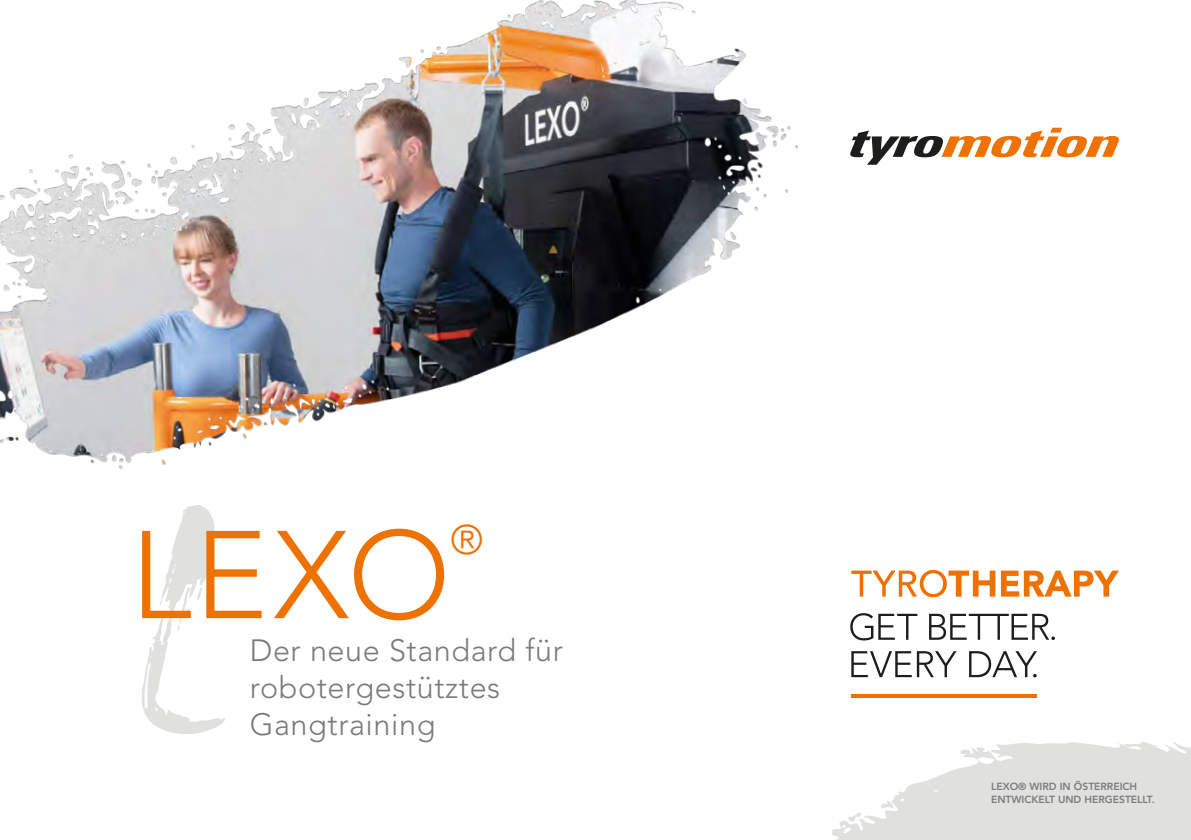
<style>
.page{position:relative;width:1191px;height:840px;background:#fff}
.page>*{position:absolute;margin:0;border:0;box-sizing:border-box;transform-origin:0 0}
.t1{font:300 123px "Avenir";color:#ee7203}
.t2{font:300 41px "Avenir";color:#ee7203}
.t3{font:300 30.6px/36.6px "Avenir";letter-spacing:.02em;color:#7c7b7b}
.t4{font:800 10.2px/12.6px "Avenir";color:#7c7b7b}
</style>
<div class="page">
<svg style="left:850px;top:128px;width:269px;height:37px"></svg>
<svg style="left:851px;top:570px;width:144px;height:27px"></svg>
<svg style="left:1001px;top:570px;width:118px;height:26px"></svg>
<hr style="left:851px;top:694px;width:186px;height:3px;background:#ee7203">
<svg style="left:850px;top:613px;width:67px;height:27px"></svg>
<svg style="left:929px;top:613px;width:126px;height:26px"></svg>
<svg style="left:851px;top:651px;width:60px;height:25px"></svg>
<svg style="left:917px;top:651px;width:39px;height:25px"></svg>
<svg style="left:969px;top:651px;width:68px;height:26px"></svg>
<img style="left:0;top:0;width:798px;height:469px">
<svg style="left:832px;top:742px;width:359px;height:97px;fill:#e0e0df"></svg>
<svg style="left:142px;top:505px;width:83px;height:229px"></svg>
<h1 class="t1" style="left:130px;top:503px;width:322px">LEXO</h1>
<h2 class="t2" style="left:450px;top:515px;width:34px">®</h2>
<p class="t3" style="left:250px;top:632px;width:315px">Der neue Standard für robotergestütztes<br>Gangtraining</p>
<p class="t4" style="left:991px;top:780px;width:165px">LEXO® WIRD IN ÖSTERREICH<br>ENTWICKELT UND HERGESTELLT.</p>
</div>
